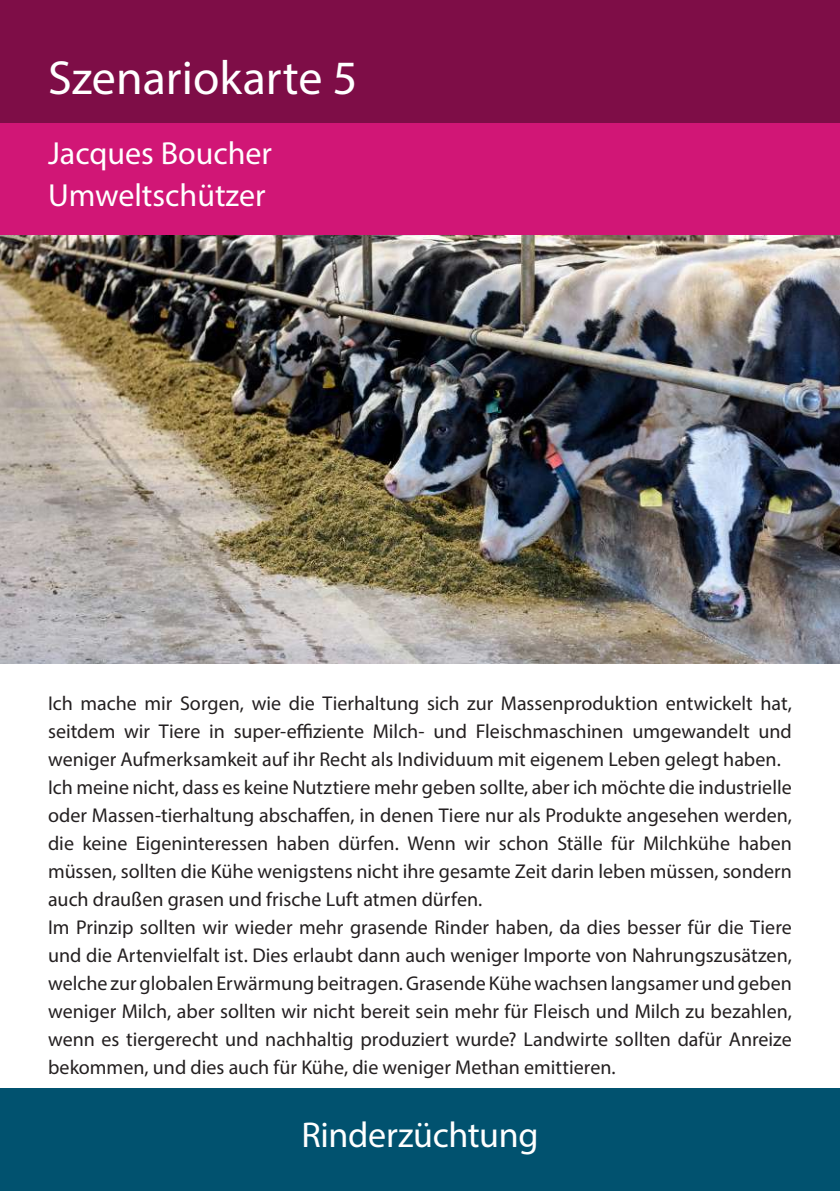
<style>
.page{position:relative;width:840px;height:1191px;background:#fff}
.page>*{position:absolute;margin:0;border:0;box-sizing:border-box;transform-origin:0 0}
.t1{font:48px "Myriad Pro";color:#fff}
.t2{font:36px "Myriad Pro";letter-spacing:-.01em;color:#fff}
.t3{font:32px/42px "Myriad Pro";color:#fff}
.t4{font:20px/28px "Myriad Pro";color:#231f20}
</style>
<div class="page">
<img style="left:0;top:234px;width:839px;height:429px">
<div style="left:0;top:1088px;width:839px;height:103px;background:#01526f"></div>
<div style="left:0;top:0;width:839px;height:234px;background:#d11676"></div>
<div style="left:0;top:0;width:839px;height:122px;background:#7e0d47"></div>
<h1 class="t1" style="left:48px;top:48px;width:310px">Szenariokarte 5</h1>
<h3 class="t3" style="left:48px;top:132px;width:225px">Jacques Boucher<br>Umweltschützer</h3>
<p class="t4" style="left:48px;top:689px;width:745px">Ich mache mir Sorgen, wie die Tierhaltung sich zur Massenproduktion entwickelt hat, seitdem wir Tiere in super-effiziente Milch- und Fleischmaschinen umgewandelt und weniger Aufmerksamkeit auf ihr Recht als Individuum mit eigenem Leben gelegt haben.<br>Ich meine nicht, dass es keine Nutztiere mehr geben sollte, aber ich möchte die industrielle oder Massen-tierhaltung abschaffen, in denen Tiere nur als Produkte angesehen werden, die keine Eigeninteressen haben dürfen. Wenn wir schon Ställe für Milchkühe haben müssen, sollten die Kühe wenigstens nicht ihre gesamte Zeit darin leben müssen, sondern auch draußen grasen und frische Luft atmen dürfen.<br>Im Prinzip sollten wir wieder mehr grasende Rinder haben, da dies besser für die Tiere und die Artenvielfalt ist. Dies erlaubt dann auch weniger Importe von Nahrungszusätzen, welche zur globalen Erwärmung beitragen. Grasende Kühe wachsen langsamer und geben weniger Milch, aber sollten wir nicht bereit sein mehr für Fleisch und Milch zu bezahlen, wenn es tiergerecht und nachhaltig produziert wurde? Landwirte sollten dafür Anreize bekommen, und dies auch für Kühe, die weniger Methan emittieren.</p>
<h2 class="t2" style="left:301px;top:1112px;width:238px">Rinderzüchtung</h2>
</div>
